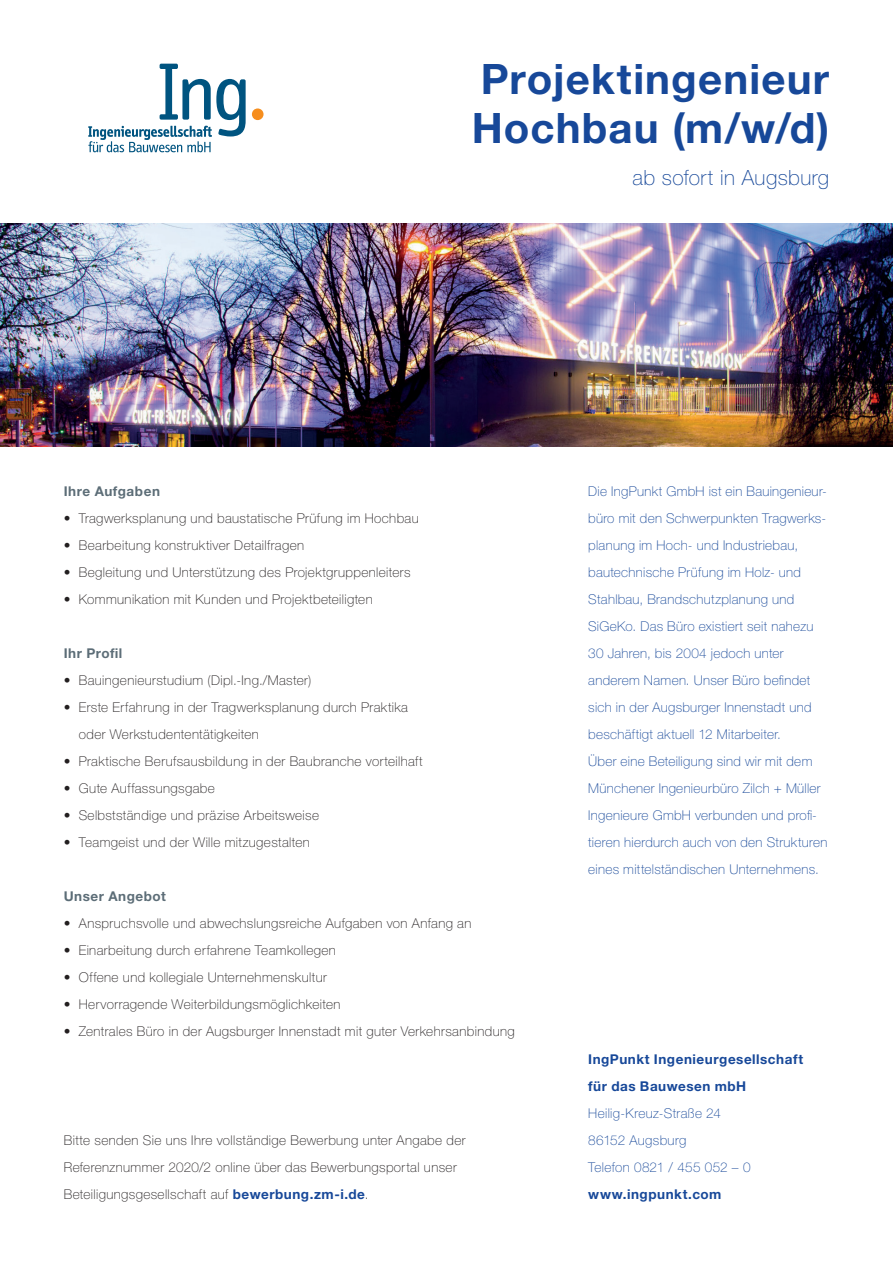
<style>
.page{position:relative;width:893px;height:1263px;background:#fff}
.page>*{position:absolute;margin:0;border:0;box-sizing:border-box;transform-origin:0 0}
.t1{font:700 42px/49.5px "Helvetica Neue LT Std";letter-spacing:.025em;color:#174899}
.t2{font:100 21px "Helvetica Neue LT Std";letter-spacing:.02em;color:#174899}
.t3{font:100 13.5px/27px "Helvetica Neue LT Std";letter-spacing:.03em;color:#231f20}
.t4{font:100 13.5px/27px "Helvetica Neue LT Std";letter-spacing:.025em;color:#174899}
.t5{font:700 13.5px/27px "Helvetica Neue LT Std";letter-spacing:.04em;color:#174899}
.t6{font:700 13.5px "Helvetica Neue LT Std";letter-spacing:.04em;color:#5c6d77}
.s1{font-weight:700;color:#174899}
</style>
<div class="page">
<img style="left:0;top:223px;width:893px;height:223px">
<div style="left:252px;top:108px;width:12px;height:12px;background:#f68e1e;border-radius:50%"></div>
<svg style="left:88px;top:64px;width:158px;height:88px"></svg>
<h1 class="t1" style="left:472px;top:53px;width:359px">Projektingenieur<br>Hochbau (m/w/d)</h1>
<h2 class="t2" style="left:632px;top:166px;width:198px">ab sofort in Augsburg</h2>
<p class="t6" style="left:64px;top:483px;width:98px">Ihre Aufgaben</p>
<p class="t3" style="left:64px;top:504px;width:356px">• Tragwerksplanung und baustatische Prüfung im Hochbau</p>
<p class="t3" style="left:64px;top:531px;width:242px">• Bearbeitung konstruktiver Detailfragen</p>
<p class="t3" style="left:64px;top:558px;width:348px">• Begleitung und Unterstützung des Projektgruppenleiters</p>
<p class="t3" style="left:64px;top:585px;width:310px">• Kommunikation mit Kunden und Projektbeteiligten</p>
<p class="t6" style="left:64px;top:645px;width:60px">Ihr Profil</p>
<p class="t3" style="left:64px;top:666px;width:249px">• Bauingenieurstudium (Dipl.-Ing./Master)</p>
<p class="t3" style="left:79px;top:693px;width:331px;text-indent:-15px">• Erste Erfahrung in der Tragwerksplanung durch Praktika oder Werkstudententätigkeiten</p>
<p class="t3" style="left:64px;top:747px;width:360px">• Praktische Berufsausbildung in der Baubranche vorteilhaft</p>
<p class="t3" style="left:64px;top:774px;width:153px">• Gute Auffassungsgabe</p>
<p class="t3" style="left:64px;top:801px;width:257px">• Selbstständige und präzise Arbeitsweise</p>
<p class="t3" style="left:64px;top:828px;width:248px">• Teamgeist und der Wille mitzugestalten</p>
<p class="t4" style="left:588px;top:477px;width:241px">Die IngPunkt GmbH ist ein Bauingenieur&shy;büro mit den Schwerpunkten Tragwerks&shy;planung im Hoch- und Industriebau, bautechnische Prüfung im Holz- und Stahlbau, Brandschutzplanung und SiGeKo. Das Büro existiert seit nahezu 30 Jahren, bis 2004 jedoch unter anderem Namen. Unser Büro befindet sich in der Augsburger Innenstadt und beschäftigt aktuell 12 Mitarbeiter.<br>Über eine Beteiligung sind wir mit dem Münchener Ingenieurbüro Zilch + Müller Ingenieure GmbH verbunden und profi&shy;tieren hierdurch auch von den Strukturen eines mittelständischen Unternehmens.</p>
<p class="t6" style="left:64px;top:888px;width:104px">Unser Angebot</p>
<p class="t3" style="left:64px;top:909px;width:409px">• Anspruchsvolle und abwechslungsreiche Aufgaben von Anfang an</p>
<p class="t3" style="left:64px;top:936px;width:274px">• Einarbeitung durch erfahrene Teamkollegen</p>
<p class="t3" style="left:64px;top:963px;width:265px">• Offene und kollegiale Unternehmenskultur</p>
<p class="t3" style="left:64px;top:990px;width:278px">• Hervorragende Weiterbildungsmöglichkeiten</p>
<p class="t3" style="left:64px;top:1017px;width:453px">• Zentrales Büro in der Augsburger Innenstadt mit guter Verkehrsanbindung</p>
<p class="t3" style="left:64px;top:1127px;width:403px">Bitte senden Sie uns Ihre vollständige Bewerbung unter Angabe der<br>Referenznummer 2020/2 online über das Bewerbungsportal unser<br>Beteiligungsgesellschaft auf <span class="s1">bewerbung.zm-i.de</span>.</p>
<p class="t5" style="left:588px;top:1045px;width:216px">IngPunkt Ingenieurgesellschaft für das Bauwesen mbH</p>
<p class="t4" style="left:588px;top:1100px;width:164px">Heilig-Kreuz-Straße 24<br>86152 Augsburg<br>Telefon 0821 / 455 052 – 0</p>
<p class="t5" style="left:588px;top:1180px;width:135px">www.ingpunkt.com</p>
</div>
